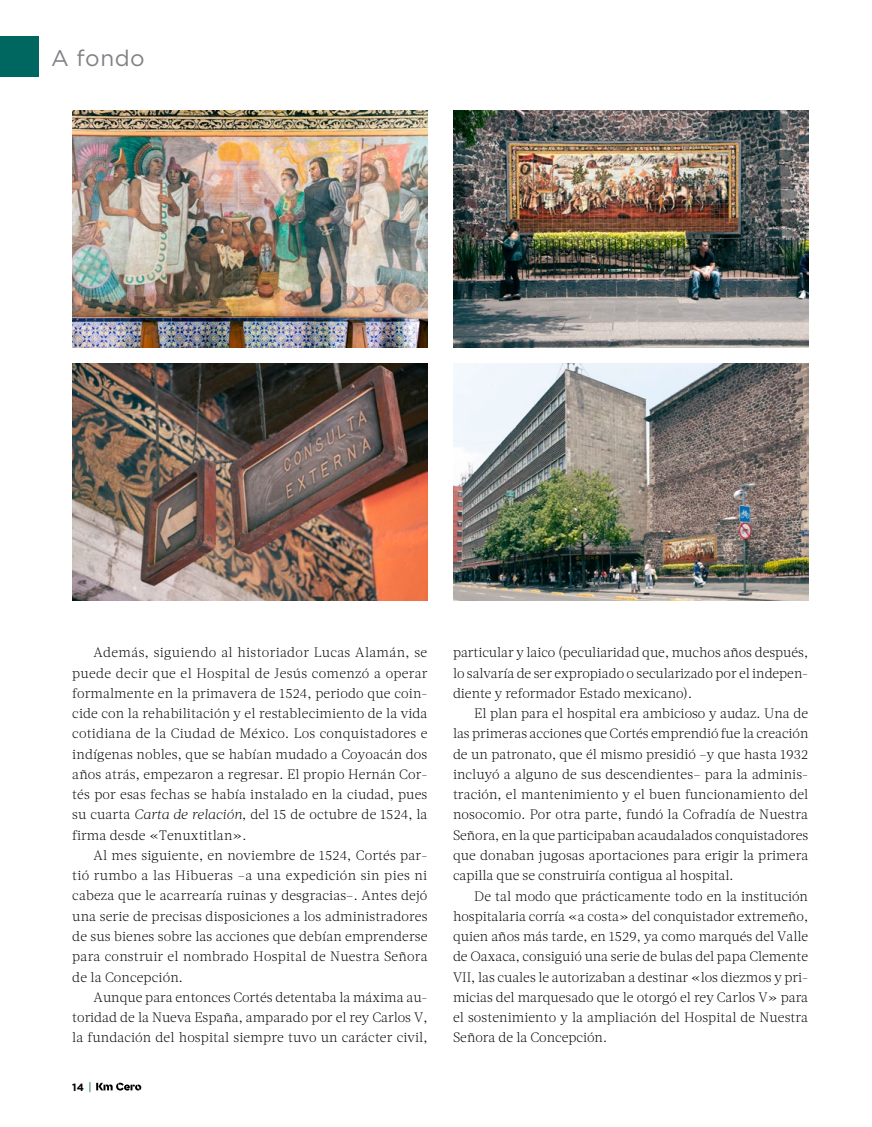
<style>
.page{position:relative;width:872px;height:1127px;background:#fff}
.page>*{position:absolute;margin:0;border:0;box-sizing:border-box;transform-origin:0 0}
.t1{font:22.5px "Gotham";letter-spacing:.025em;color:#808285}
.t2{font:300 13.65px/20.2px "Acta";letter-spacing:.005em;color:#000;text-align:justify}
.t3{font:700 10.5px "Gotham";color:#000}
.s1{font-style:italic}
.s2{font-family:"Founders Grotesk";font-weight:300;font-size:13.5px;color:#006760}
</style>
<div class="page">
<div style="left:0;top:37px;width:38px;height:40px;background:#006760"></div>
<svg style="left:96px;top:1082px;width:45px;height:8px"></svg>
<img style="left:72px;top:111px;width:355px;height:236px">
<img style="left:72px;top:364px;width:355px;height:236px">
<img style="left:453px;top:111px;width:355px;height:236px">
<img style="left:453px;top:364px;width:355px;height:236px">
<h1 class="t1" style="left:51px;top:43px;width:95px">A fondo</h1>
<p class="t2" style="left:72px;top:643px;width:357px;text-indent:21px">Además, siguiendo al historiador Lucas Alamán, se puede decir que el Hospital de Jesús comenzó a operar formalmente en la primavera de 1524, periodo que coin&shy;cide con la rehabilitación y el restablecimiento de la vida cotidiana de la Ciudad de México. Los conquistadores e indígenas nobles, que se habían mudado a Coyoacán dos años atrás, empezaron a regresar. El propio Hernán Cor&shy;tés por esas fechas se había instalado en la ciudad, pues su cuarta <span class="s1">Carta de relación</span>, del 15 de octubre de 1524, la firma desde «Tenuxtitlan».</p>
<p class="t2" style="left:72px;top:845px;width:357px;text-indent:21px">Al mes siguiente, en noviembre de 1524, Cortés par&shy;tió rumbo a las Hibueras –a una expedición sin pies ni cabeza que le acarrearía ruinas y desgracias–. Antes dejó una serie de precisas disposiciones a los administradores de sus bienes sobre las acciones que debían emprenderse para construir el nombrado Hospital de Nuestra Señora de la Concepción.</p>
<p class="t2" style="left:72px;top:987px;width:357px;text-indent:21px">Aunque para entonces Cortés detentaba la máxima au&shy;toridad de la Nueva España, amparado por el rey Carlos V, la fundación del hospital siempre tuvo un carácter civil,</p>
<p class="t3" style="left:72px;top:1080px;width:21px">14 <span class="s2">|</span></p>
<p class="t2" style="left:453px;top:643px;width:357px">particular y laico (peculiaridad que, muchos años después, lo salvaría de ser expropiado o secularizado por el indepen&shy;diente y reformador Estado mexicano).</p>
<p class="t2" style="left:453px;top:703px;width:357px;text-indent:21px">El plan para el hospital era ambicioso y audaz. Una de las primeras acciones que Cortés emprendió fue la creación de un patronato, que él mismo presidió –y que hasta 1932 incluyó a alguno de sus descendientes– para la adminis&shy;tración, el mantenimiento y el buen funcionamiento del nosocomio. Por otra parte, fundó la Cofradía de Nuestra Señora, en la que participaban acaudalados conquistadores que donaban jugosas aportaciones para erigir la primera capilla que se construiría contigua al hospital.</p>
<p class="t2" style="left:453px;top:886px;width:357px;text-indent:21px">De tal modo que prácticamente todo en la institución hospitalaria corría «a costa» del conquistador extremeño, quien años más tarde, en 1529, ya como marqués del Valle de Oaxaca, consiguió una serie de bulas del papa Clemente VII, las cuales le autorizaban a destinar «los diezmos y pri&shy;micias del marquesado que le otorgó el rey Carlos V» para el sostenimiento y la ampliación del Hospital de Nuestra Señora de la Concepción.</p>
</div>
